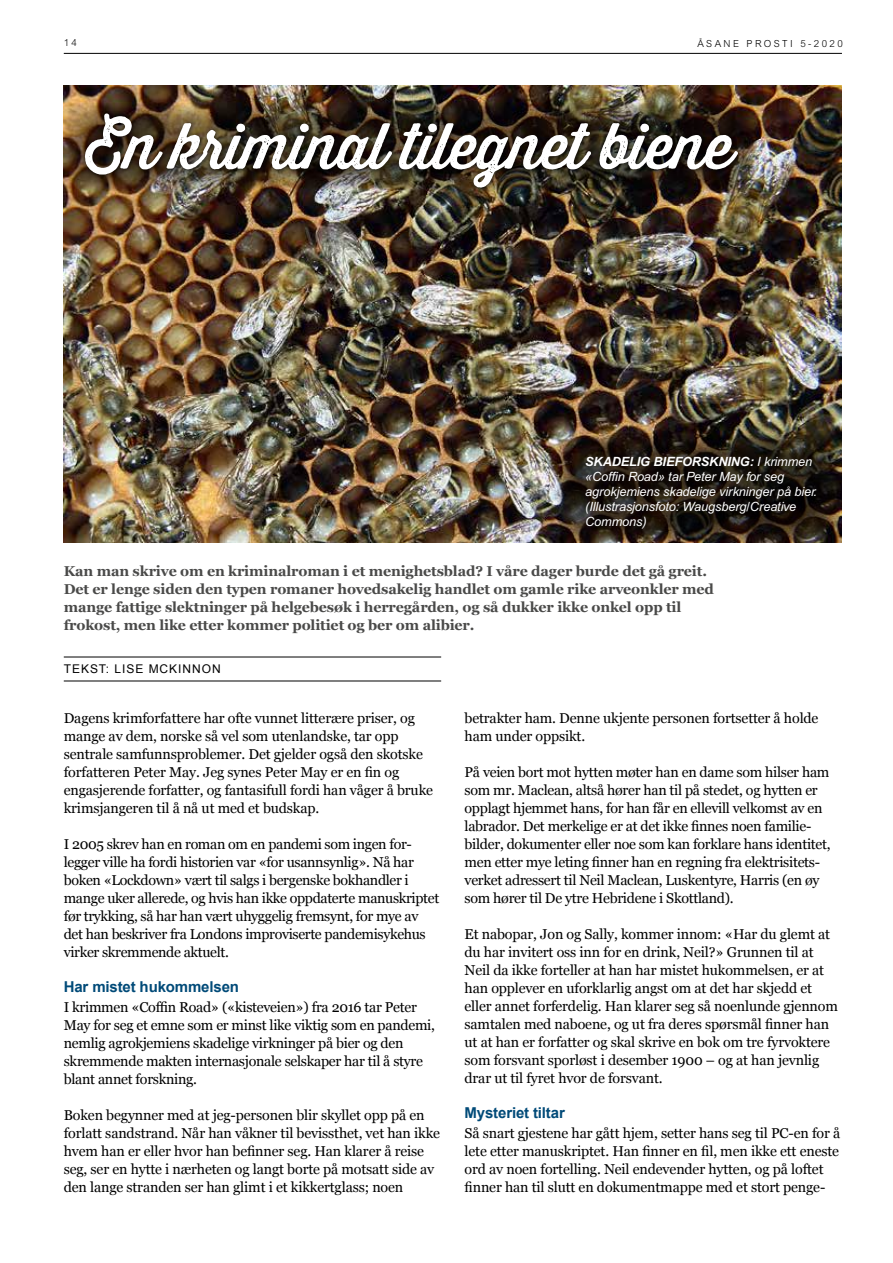
<style>
.page{position:relative;width:893px;height:1263px;background:#fff}
.page>*{position:absolute;margin:0;border:0;box-sizing:border-box;transform-origin:0 0}
.t1{font:63px "Thirsty Rough Reg";letter-spacing:-.02em;color:#fff}
.t2{font:700 15px "Arial";letter-spacing:-.01em;color:#004a78}
.t3{font:14.25px/18px "Georgia";letter-spacing:-.01em;color:#000}
.t4{font:700 14.25px/18px "Georgia";letter-spacing:-.01em;color:#4a4a49}
.t5{font:italic 12.75px/15px "Arial";letter-spacing:-.01em;color:#fff}
.t6{font:12px "Arial";letter-spacing:.08em;color:#000}
.t7{font:300 9.75px "Arial";letter-spacing:.25em;color:#000}
.s1{font-weight:700}
</style>
<div class="page">
<img style="left:64px;top:85px;width:778px;height:457px">
<hr style="left:64px;top:657px;width:377px;height:1px;background:#000">
<hr style="left:64px;top:681px;width:377px;height:1px;background:#000">
<svg style="left:557px;top:435px;width:283px;height:107px;background:#241c14"></svg>
<img style="left:64px;top:103px;width:693px;height:88px">
<div style="left:82px;top:110px;width:661px;height:83px;background:#000;opacity:.75"></div>
<hr style="left:64px;top:53px;width:778px;height:1px;background:#000">
<p class="t7" style="left:64px;top:37px;width:15px">14</p>
<p class="t7" style="left:697px;top:39px;width:147px">ÅSANE PROSTI 5-2020</p>
<h1 class="t1" style="left:85px;top:100px;width:650px">En kriminal tilegnet biene</h1>
<p class="t5" style="left:585px;top:454px;width:233px"><span class="s1">SKADELIG BIEFORSKNING:</span> I krimmen «Coffin Road» tar Peter May for seg agrokjemiens skadelige virkninger på bier. (Illustrasjonsfoto: Waugsberg/Creative Commons)</p>
<p class="t4" style="left:64px;top:561px;width:652px">Kan man skrive om en kriminalroman i et menighetsblad? I våre dager burde det gå greit.<br>Det er lenge siden den typen romaner hovedsakelig handlet om gamle rike arveonkler med mange fattige slektninger på helgebesøk i herregården, og så dukker ikke onkel opp til frokost, men like etter kommer politiet og ber om alibier.</p>
<p class="t6" style="left:64px;top:661px;width:158px">TEKST: LISE MCKINNON</p>
<p class="t3" style="left:64px;top:708px;width:371px">Dagens krimforfattere har ofte vunnet litterære priser, og mange av dem, norske så vel som utenlandske, tar opp sentrale samfunnsproblemer. Det gjelder også den skotske forfatteren Peter May. Jeg synes Peter May er en fin og engasjerende forfatter, og fantasifull fordi han våger å bruke krimsjangeren til å nå ut med et budskap.</p>
<p class="t3" style="left:64px;top:834px;width:377px">I 2005 skrev han en roman om en pandemi som ingen for&shy;legger ville ha fordi historien var «for usannsynlig». Nå har boken «Lockdown» vært til salgs i bergenske bokhandler i mange uker allerede, og hvis han ikke oppdaterte manuskriptet før trykking, så har han vært uhyggelig fremsynt, for mye av det han beskriver fra Londons improviserte pandemisykehus virker skremmende aktuelt.</p>
<p class="t2" style="left:64px;top:976px;width:177px">Har mistet hukommelsen</p>
<p class="t3" style="left:64px;top:997px;width:373px">I krimmen «Coffin Road» («kisteveien») fra 2016 tar Peter May for seg et emne som er minst like viktig som en pandemi, nemlig agrokjemiens skadelige virkninger på bier og den skremmende makten internasjonale selskaper har til å styre blant annet forskning.</p>
<p class="t3" style="left:64px;top:1105px;width:378px">Boken begynner med at jeg-personen blir skyllet opp på en forlatt sandstrand. Når han våkner til bevissthet, vet han ikke hvem han er eller hvor han befinner seg. Han klarer å reise seg, ser en hytte i nærheten og langt borte på motsatt side av den lange stranden ser han glimt i et kikkertglass; noen</p>
<p class="t3" style="left:465px;top:708px;width:355px">betrakter ham. Denne ukjente personen fortsetter å holde ham under oppsikt.</p>
<p class="t3" style="left:465px;top:762px;width:368px">På veien bort mot hytten møter han en dame som hilser ham som mr. Maclean, altså hører han til på stedet, og hytten er opplagt hjemmet hans, for han får en ellevill velkomst av en labrador. Det merkelige er at det ikke finnes noen familie&shy;bilder, dokumenter eller noe som kan forklare hans identitet, men etter mye leting finner han en regning fra elektrisitets&shy;verket adressert til Neil Maclean, Luskentyre, Harris (en øy som hører til De ytre Hebridene i Skottland).</p>
<p class="t3" style="left:465px;top:924px;width:375px">Et nabopar, Jon og Sally, kommer innom: «Har du glemt at du har invitert oss inn for en drink, Neil?» Grunnen til at Neil da ikke forteller at han har mistet hukommelsen, er at han opplever en uforklarlig angst om at det har skjedd et eller annet forferdelig. Han klarer seg så noenlunde gjennom samtalen med naboene, og ut fra deres spørsmål finner han ut at han er forfatter og skal skrive en bok om tre fyrvoktere som forsvant sporløst i desember 1900 – og at han jevnlig drar ut til fyret hvor de forsvant.</p>
<p class="t2" style="left:465px;top:1102px;width:102px">Mysteriet tiltar</p>
<p class="t3" style="left:465px;top:1123px;width:377px">Så snart gjestene har gått hjem, setter hans seg til PC-en for å lete etter manuskriptet. Han finner en fil, men ikke ett eneste ord av noen fortelling. Neil endevender hytten, og på loftet finner han til slutt en dokumentmappe med et stort penge-</p>
</div>
